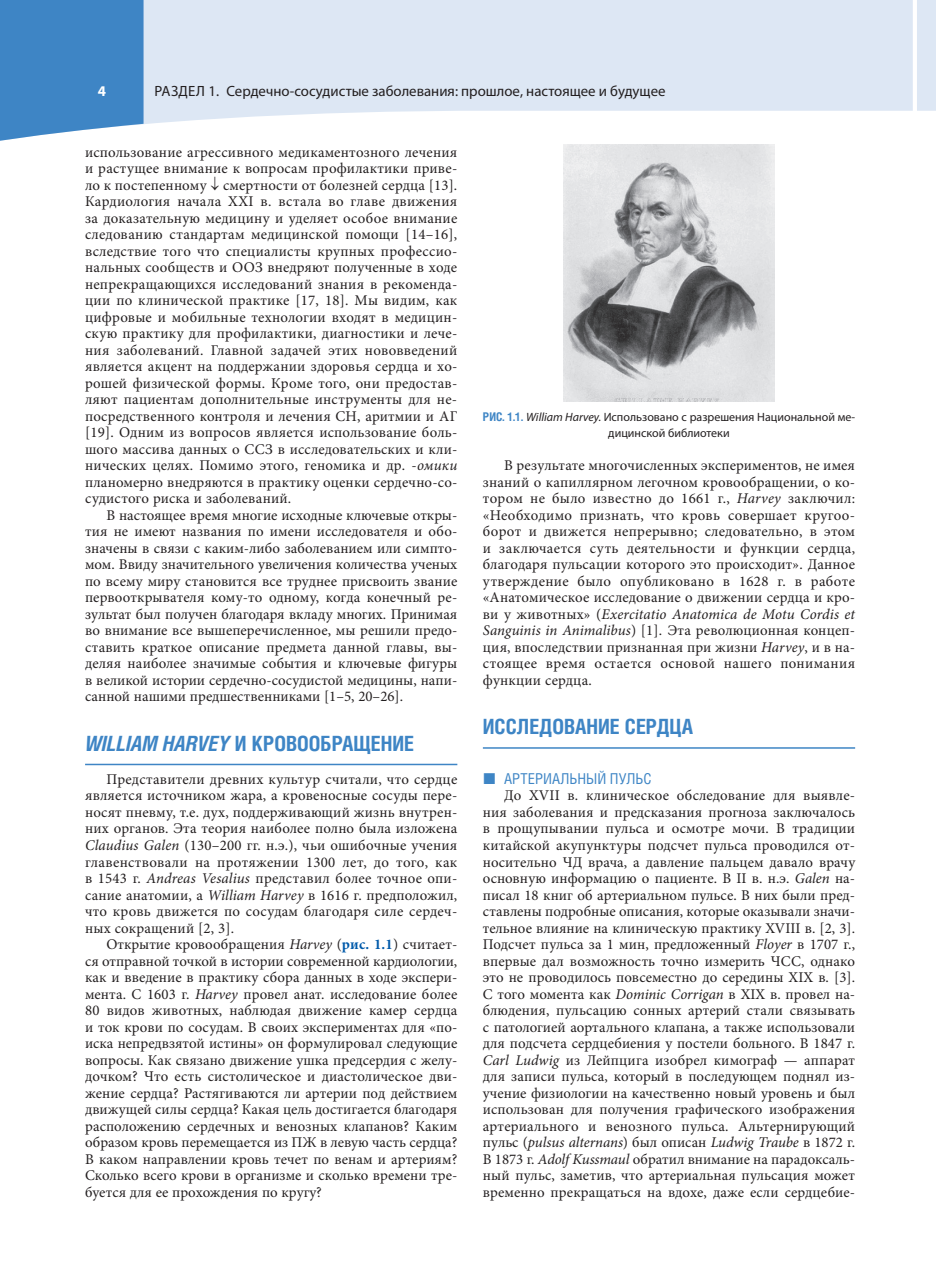
<style>
.page{position:relative;width:936px;height:1276px;background:#fff}
.page>*{position:absolute;margin:0;border:0;box-sizing:border-box;transform-origin:0 0}
.t1{font:700 21px "Helios Cond";color:#3e85c5}
.t2{font:15px "Helios Cond";color:#3e85c5}
.t3{font:14.85px/16.5px "Minion Pro";letter-spacing:.01em;color:#231f20;text-align:justify}
.t4{font:14.85px "Myriad Pro";color:#231f20}
.t5{font:700 14.85px "Myriad Pro";color:#fff}
.t6{font:12px/15.1px "Myriad Pro";color:#231f20;text-align:center}
.s1{font-style:italic}
.s2{font-weight:700;color:#015aaa}
.s3{font-family:"Helios Cond";font-weight:700;color:#3e85c5}
</style>
<div class="page">
<div style="left:917px;top:0;width:18px;height:111px;background:#dde7f4"></div>
<svg style="left:143px;top:0;width:769px;height:124px;background:#dfe9f4"></svg>
<div style="left:0;top:0;width:143px;height:141px;background:#3e85c5"></div>
<hr style="left:85px;top:763px;width:372px;height:2px;background:#3e85c5">
<hr style="left:483px;top:747px;width:372px;height:1px;background:#3e85c5">
<img style="left:563px;top:145px;width:211px;height:257px">
<p class="t5" style="left:98px;top:85px;width:10px">4</p>
<p class="t4" style="left:154px;top:85px;width:512px">РАЗДЕЛ 1. Сердечно-сосудистые заболевания: прошлое, настоящее и будущее</p>
<p class="t3" style="left:85px;top:145px;width:374px">использование агрессивного медикаментозного лечения и растущее внимание к вопросам профилактики приве&shy;ло к постепенному ↓ смертности от болезней сердца [13].<br>Кардиология начала XXI в. встала во главе движения за доказательную медицину и уделяет особое внимание следованию стандартам медицинской помощи [14–16], вследствие того что специалисты крупных профессио&shy;нальных сообществ и ООЗ внедряют полученные в ходе непрекращающихся исследований знания в рекоменда&shy;ции по клинической практике [17, 18]. Мы видим, как цифровые и мобильные технологии входят в медицин&shy;скую практику для профилактики, диагностики и лече&shy;ния заболеваний. Главной задачей этих нововведений является акцент на поддержании здоровья сердца и хо&shy;рошей физической формы. Кроме того, они предостав&shy;ляют пациентам дополнительные инструменты для не&shy;посредственного контроля и лечения СН, аритмии и АГ [19]. Одним из вопросов является использование боль&shy;шого массива данных о ССЗ в исследовательских и кли&shy;нических целях. Помимо этого, геномика и др. -<span class="s1">омики </span>планомерно внедряются в практику оценки сердечно-со&shy;судистого риска и заболеваний.</p>
<p class="t3" style="left:85px;top:508px;width:374px;text-indent:21px">В настоящее время многие исходные ключевые откры&shy;тия не имеют названия по имени исследователя и обо&shy;значены в связи с каким-либо заболеванием или симпто&shy;мом. Ввиду значительного увеличения количества ученых по всему миру становится все труднее присвоить звание первооткрывателя кому-то одному, когда конечный ре&shy;зультат был получен благодаря вкладу многих. Принимая во внимание все вышеперечисленное, мы решили предо&shy;ставить краткое описание предмета данной главы, вы&shy;деляя наиболее значимые события и ключевые фигуры в великой истории сердечно-сосудистой медицины, напи&shy;санной нашими предшественниками [1–5, 20–26].</p>
<h1 class="t1" style="left:85px;top:736px;width:330px"><span class="s1">WILLIAM HARVEY</span> И КРОВООБРАЩЕНИЕ</h1>
<p class="t3" style="left:85px;top:772px;width:374px;text-indent:21px">Представители древних культур считали, что сердце является источником жара, а кровеносные сосуды пере&shy;носят пневму, т.е. дух, поддерживающий жизнь внутрен&shy;них органов. Эта теория наиболее полно была изложена <span class="s1">Claudius Galen</span> (130–200 гг. н.э.), чьи ошибочные учения главенствовали на протяжении 1300 лет, до того, как в 1543 г. <span class="s1">Andreas Vesalius</span> представил более точное опи&shy;сание анатомии, а <span class="s1">William Harvey</span> в 1616 г. предположил, что кровь движется по сосудам благодаря силе сердеч&shy;ных сокращений [2, 3].</p>
<p class="t3" style="left:85px;top:937px;width:374px;text-indent:21px">Открытие кровообращения <span class="s1">Harvey</span> (<span class="s2">рис. 1.1</span>) считает&shy;ся отправной точкой в истории современной кардиологии, как и введение в практику сбора данных в ходе экспери&shy;мента. С 1603 г. <span class="s1">Harvey</span> провел анат. исследование более 80 видов животных, наблюдая движение камер сердца и ток крови по сосудам. В своих экспериментах для «по&shy;иска непредвзятой истины» он формулировал следующие вопросы. Как связано движение ушка предсердия с желу&shy;дочком? Что есть систолическое и диастолическое дви&shy;жение сердца? Растягиваются ли артерии под действием движущей силы сердца? Какая цель достигается благодаря расположению сердечных и венозных клапанов? Каким образом кровь перемещается из ПЖ в левую часть сердца?<br>В каком направлении кровь течет по венам и артериям?<br>Сколько всего крови в организме и сколько времени тре&shy;буется для ее прохождения по кругу?</p>
<p class="t6" style="left:483px;top:411px;width:374px"><span class="s3">РИС. 1.1.</span> <span class="s1">William Harvey.</span> Использовано с разрешения Национальной ме&shy;дицинской библиотеки</p>
<p class="t3" style="left:483px;top:458px;width:374px;text-indent:21px">В результате многочисленных экспериментов, не имея знаний о капиллярном легочном кровообращении, о ко&shy;тором не было известно до 1661 г., <span class="s1">Harvey</span> заключил: «Необходимо признать, что кровь совершает кругоо&shy;борот и движется непрерывно; следовательно, в этом и заключается суть деятельности и функции сердца, благодаря пульсации которого это происходит». Данное утверждение было опубликовано в 1628 г. в работе «Анатомическое исследование о движении сердца и кро&shy;ви у животных» (<span class="s1">Exercitatio Anatomica de Motu Cordis et Sanguinis in Animalibus</span>) [1]. Эта революционная концеп&shy;ция, впоследствии признанная при жизни <span class="s1">Harvey</span>, и в на&shy;стоящее время остается основой нашего понимания функции сердца.</p>
<h1 class="t1" style="left:483px;top:719px;width:211px">ИССЛЕДОВАНИЕ СЕРДЦА</h1>
<p class="t2" style="left:504px;top:773px;width:149px">АРТЕРИАЛЬНЫЙ ПУЛЬС</p>
<p class="t3" style="left:483px;top:788px;width:374px;text-indent:21px">До XVII в. клиническое обследование для выявле&shy;ния заболевания и предсказания прогноза заключалось в прощупывании пульса и осмотре мочи. В традиции китайской акупунктуры подсчет пульса проводился от&shy;носительно ЧД врача, а давление пальцем давало врачу основную информацию о пациенте. В II в. н.э. <span class="s1">Galen</span> на&shy;писал 18 книг об артериальном пульсе. В них были пред&shy;ставлены подробные описания, которые оказывали значи&shy;тельное влияние на клиническую практику XVIII в. [2, 3].<br>Подсчет пульса за 1 мин, предложенный <span class="s1">Floyer</span> в 1707 г., впервые дал возможность точно измерить ЧСС, однако это не проводилось повсеместно до середины XIX в. [3].<br>С того момента как <span class="s1">Dominic Corrigan</span> в XIX в. провел на&shy;блюдения, пульсацию сонных артерий стали связывать с патологией аортального клапана, а также использовали для подсчета сердцебиения у постели больного. В 1847 г.<br><span class="s1">Carl Ludwig</span> из Лейпцига изобрел кимограф — аппарат для записи пульса, который в последующем поднял из&shy;учение физиологии на качественно новый уровень и был использован для получения графического изображения артериального и венозного пульса. Альтернирующий пульс (<span class="s1">pulsus alternans</span>) был описан <span class="s1">Ludwig Traube</span> в 1872 г.<br>В 1873 г. <span class="s1">Adolf Kussmaul</span> обратил внимание на парадоксаль&shy;ный пульс, заметив, что артериальная пульсация может временно прекращаться на вдохе, даже если сердцебие-</p>
</div>
